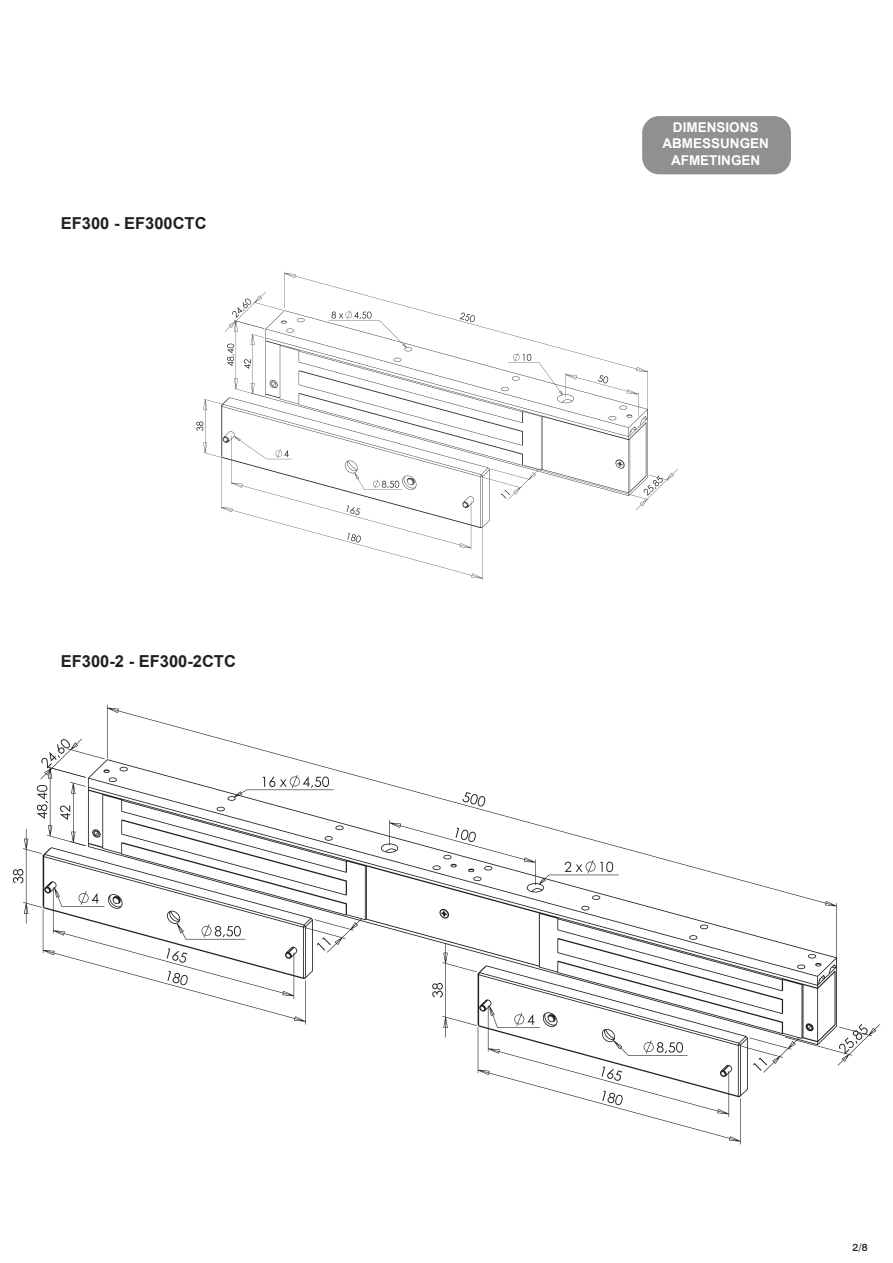
<style>
.page{position:relative;width:893px;height:1263px;background:#fff}
.page>*{position:absolute;margin:0;border:0;box-sizing:border-box;transform-origin:0 0}
.t1{font:700 16.5px "Arial";color:#231f20}
.t2{font:700 13.5px/16.5px "Arial";color:#fff;text-align:center}
.t3{font:500 10.5px "Swiss 721 BT";color:#231f20}
</style>
<div class="page">
<div style="left:642px;top:116px;width:149px;height:58px;background:#918f8f;border-radius:17px"></div>
<svg style="left:648px;top:469px;width:30px;height:31px"></svg>
<svg style="left:196px;top:292px;width:89px;height:166px"></svg>
<svg style="left:297px;top:528px;width:186px;height:52px"></svg>
<svg style="left:221px;top:310px;width:427px;height:218px"></svg>
<svg style="left:13px;top:869px;width:10px;height:14px"></svg>
<svg style="left:837px;top:1024px;width:43px;height:41px"></svg>
<svg style="left:37px;top:739px;width:68px;height:79px"></svg>
<svg style="left:43px;top:759px;width:794px;height:338px"></svg>
<p class="t1" style="left:61px;top:212px;width:147px">EF300 - EF300CTC</p>
<p class="t1" style="left:61px;top:649px;width:177px">EF300-2 - EF300-2CTC</p>
<p class="t2" style="left:662px;top:119px;width:108px">DIMENSIONS<br>ABMESSUNGEN<br>AFMETINGEN</p>
<p class="t3" style="left:853px;top:1241px;width:16px">2/8</p>
</div>
